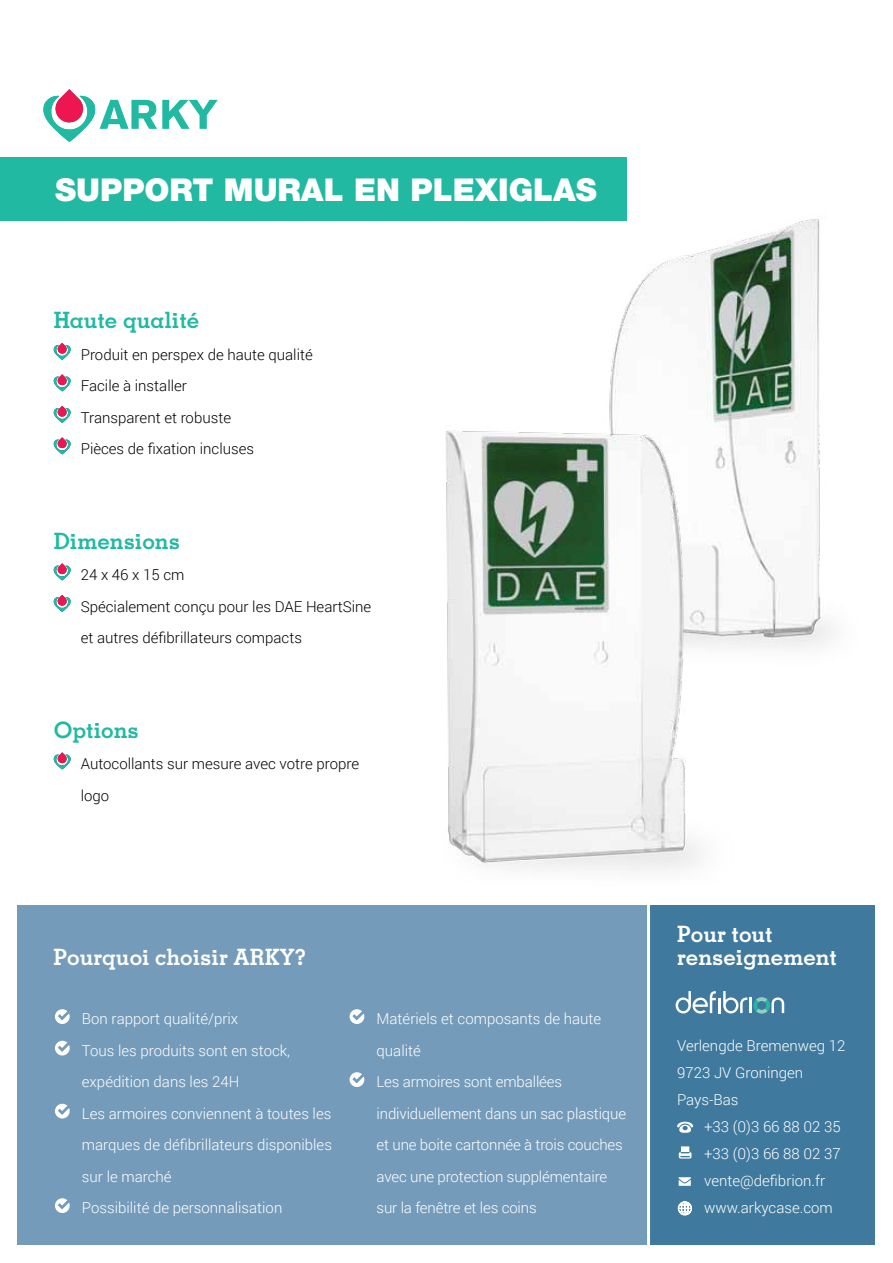
<style>
.page{position:relative;width:893px;height:1263px;background:#fff}
.page>*{position:absolute;margin:0;border:0;box-sizing:border-box;transform-origin:0 0}
.t1{font:900 31.5px "Helvetica Neue";color:#fff}
.t2{font:700 22.5px/22.5px "Memphis";color:#fff}
.t3{font:700 22.5px "Memphis";color:#21b9a2}
.t4{font:300 15px/31.5px "Roboto";color:#fff}
.t5{font:300 15px/31.5px "Roboto";color:#000}
</style>
<div class="page">
<div style="left:0;top:157px;width:626px;height:64px;background:#21b9a2"></div>
<svg style="left:54px;top:343px;width:17px;height:17px"></svg>
<svg style="left:54px;top:374px;width:17px;height:17px"></svg>
<svg style="left:54px;top:406px;width:17px;height:17px"></svg>
<svg style="left:54px;top:437px;width:17px;height:17px"></svg>
<svg style="left:54px;top:563px;width:17px;height:17px"></svg>
<svg style="left:54px;top:595px;width:17px;height:17px"></svg>
<svg style="left:54px;top:752px;width:17px;height:17px"></svg>
<div style="left:17px;top:905px;width:858px;height:340px;background:#759bba"></div>
<div style="left:648px;top:905px;width:227px;height:340px;background:#3f799d"></div>
<svg style="left:55px;top:1009px;width:15px;height:15px"></svg>
<svg style="left:55px;top:1041px;width:15px;height:14px"></svg>
<svg style="left:55px;top:1104px;width:15px;height:14px"></svg>
<svg style="left:55px;top:1198px;width:15px;height:15px"></svg>
<svg style="left:350px;top:1009px;width:14px;height:15px"></svg>
<svg style="left:350px;top:1072px;width:14px;height:15px"></svg>
<svg style="left:43px;top:89px;width:175px;height:53px"></svg>
<svg style="left:679px;top:1177px;width:12px;height:9px"></svg>
<svg style="left:677px;top:1122px;width:16px;height:11px"></svg>
<svg style="left:678px;top:1201px;width:14px;height:14px"></svg>
<img style="left:614px;top:157px;width:219px;height:490px">
<img style="left:445px;top:348px;width:361px;height:522px">
<hr style="left:647px;top:901px;width:3px;height:349px;background:#fff">
<svg style="left:679px;top:1146px;width:12px;height:12px"></svg>
<svg style="left:676px;top:991px;width:40px;height:23px"></svg>
<hr style="left:718px;top:998px;width:3px;height:15px;background:#fff">
<svg style="left:723px;top:991px;width:61px;height:22px"></svg>
<h1 class="t1" style="left:55px;top:172px;width:543px">SUPPORT MURAL EN PLEXIGLAS</h1>
<h2 class="t3" style="left:54px;top:312px;width:147px">Haute qualité</h2>
<p class="t5" style="left:81px;top:338px;width:234px">Produit en perspex de haute qualité<br>Facile à installer<br>Transparent et robuste<br>Pièces de fixation incluses</p>
<h2 class="t3" style="left:54px;top:532px;width:128px">Dimensions</h2>
<p class="t5" style="left:81px;top:559px;width:292px">24 x 46 x 15 cm<br>Spécialement conçu pour les DAE HeartSine et autres défibrillateurs compacts</p>
<h2 class="t3" style="left:54px;top:721px;width:86px">Options</h2>
<p class="t5" style="left:81px;top:748px;width:280px">Autocollants sur mesure avec votre propre logo</p>
<h2 class="t2" style="left:53px;top:948px;width:254px">Pourquoi choisir ARKY?</h2>
<p class="t4" style="left:82px;top:1002px;width:252px">Bon rapport qualité/prix<br>Tous les produits sont en stock, expédition dans les 24H<br>Les armoires conviennent à toutes les marques de défibrillateurs disponibles sur le marché<br>Possibilité de personnalisation</p>
<p class="t4" style="left:377px;top:1002px;width:251px">Matériels et composants de haute qualité<br>Les armoires sont emballées individuellement dans un sac plastique et une boite cartonnée à trois couches avec une protection supplémentaire sur la fenêtre et les coins</p>
<h2 class="t2" style="left:677px;top:925px;width:162px">Pour tout renseignement</h2>
<p class="t4" style="left:677px;top:1032px;width:170px;line-height:27px">Verlengde Bremenweg 12<br>9723 JV Groningen<br>Pays-Bas</p>
<p class="t4" style="left:704px;top:1113px;width:138px;line-height:27px">+33 (0)3 66 88 02 35 +33 (0)3 66 88 02 37 vente@defibrion.fr www.arkycase.com</p>
</div>
